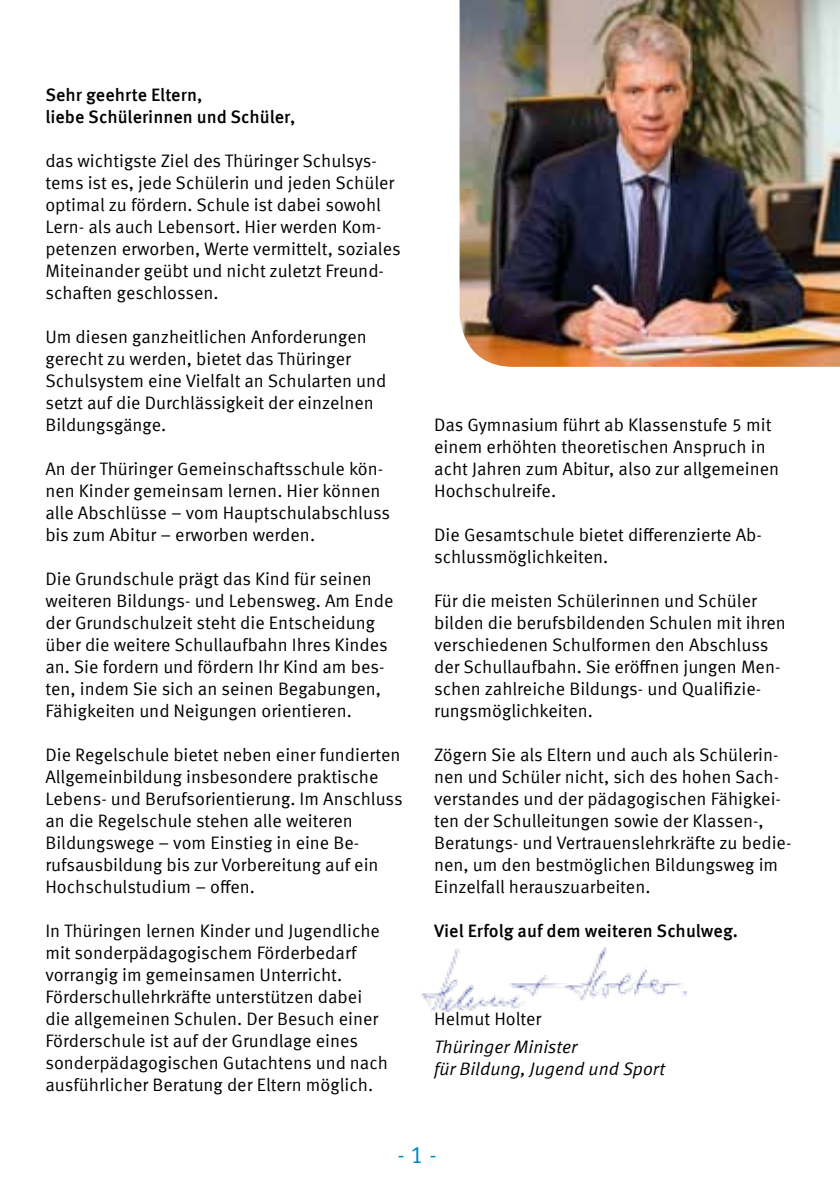
<style>
.page{position:relative;width:840px;height:1191px;background:#fff}
.page>*{position:absolute;margin:0;border:0;box-sizing:border-box;transform-origin:0 0}
.t1{font:24px "Meta Offc Pro Norm";color:#008ac4}
.t2{font:18px/22px "Meta Offc Pro Norm";color:#000}
.t3{font:500 18px/22px "Meta Offc Pro";color:#000}
.t4{font:18px/22px "Meta Offc Pro Norm Ita";color:#000}
</style>
<div class="page">
<img style="left:421px;top:947px;width:264px;height:64px">
<img style="left:459px;top:0;width:380px;height:367px">
<p class="t3" style="left:45px;top:82px;width:251px">Sehr geehrte Eltern,<br>liebe Schülerinnen und Schüler,</p>
<p class="t2" style="left:45px;top:148px;width:356px">das wichtigste Ziel des Thüringer Schulsys&shy;tems ist es, jede Schülerin und jeden Schüler optimal zu fördern. Schule ist dabei sowohl Lern- als auch Lebensort. Hier werden Kom&shy;petenzen erworben, Werte vermittelt, soziales Miteinander geübt und nicht zuletzt Freund&shy;schaften geschlossen.</p>
<p class="t2" style="left:45px;top:324px;width:342px">Um diesen ganzheitlichen Anforderungen gerecht zu werden, bietet das Thüringer Schulsystem eine Vielfalt an Schularten und setzt auf die Durchlässigkeit der einzelnen Bildungsgänge.</p>
<p class="t2" style="left:45px;top:456px;width:346px">An der Thüringer Gemeinschaftsschule kön&shy;nen Kinder gemeinsam lernen. Hier können alle Abschlüsse – vom Hauptschulabschluss bis zum Abitur – erworben werden.</p>
<p class="t2" style="left:45px;top:566px;width:349px">Die Grundschule prägt das Kind für seinen weiteren Bildungs- und Lebensweg. Am Ende der Grundschulzeit steht die Entscheidung über die weitere Schullaufbahn Ihres Kindes an. Sie fordern und fördern Ihr Kind am bes&shy;ten, indem Sie sich an seinen Begabungen, Fähigkeiten und Neigungen orientieren.</p>
<p class="t2" style="left:45px;top:742px;width:358px">Die Regelschule bietet neben einer fundierten Allgemeinbildung insbesondere praktische Lebens- und Berufsorientierung. Im Anschluss an die Regelschule stehen alle weiteren Bildungswege – vom Einstieg in eine Be&shy;rufsausbildung bis zur Vorbereitung auf ein Hochschulstudium – offen.</p>
<p class="t2" style="left:45px;top:918px;width:344px">In Thüringen lernen Kinder und Jugendliche mit sonderpädagogischem Förderbedarf vorrangig im gemeinsamen Unterricht.<br>Förderschullehrkräfte unterstützen dabei die allgemeinen Schulen. Der Besuch einer Förderschule ist auf der Grundlage eines sonderpädagogischen Gutachtens und nach ausführlicher Beratung der Eltern möglich.</p>
<p class="t2" style="left:434px;top:412px;width:346px">Das Gymnasium führt ab Klassenstufe 5 mit einem erhöhten theoretischen Anspruch in acht Jahren zum Abitur, also zur allgemeinen Hochschulreife.</p>
<p class="t2" style="left:434px;top:522px;width:329px">Die Gesamtschule bietet differenzierte Ab&shy;schlussmöglichkeiten.</p>
<p class="t2" style="left:434px;top:588px;width:353px">Für die meisten Schülerinnen und Schüler bilden die berufsbildenden Schulen mit ihren verschiedenen Schulformen den Abschluss der Schullaufbahn. Sie eröffnen jungen Men&shy;schen zahlreiche Bildungs- und Qualifizie&shy;rungsmöglichkeiten.</p>
<p class="t2" style="left:434px;top:742px;width:358px">Zögern Sie als Eltern und auch als Schülerin&shy;nen und Schüler nicht, sich des hohen Sach&shy;verstandes und der pädagogischen Fähigkei&shy;ten der Schulleitungen sowie der Klassen-, Beratungs- und Vertrauenslehrkräfte zu bedie&shy;nen, um den bestmöglichen Bildungsweg im Einzelfall herauszuarbeiten.</p>
<p class="t3" style="left:434px;top:918px;width:305px">Viel Erfolg auf dem weiteren Schulweg.</p>
<p class="t2" style="left:434px;top:1006px;width:109px">Helmut Holter</p>
<p class="t4" style="left:434px;top:1034px;width:232px">Thüringer Minister<br>für Bildung, Jugend und Sport</p>
<p class="t1" style="left:397px;top:1136px;width:41px">-1 -</p>
</div>
